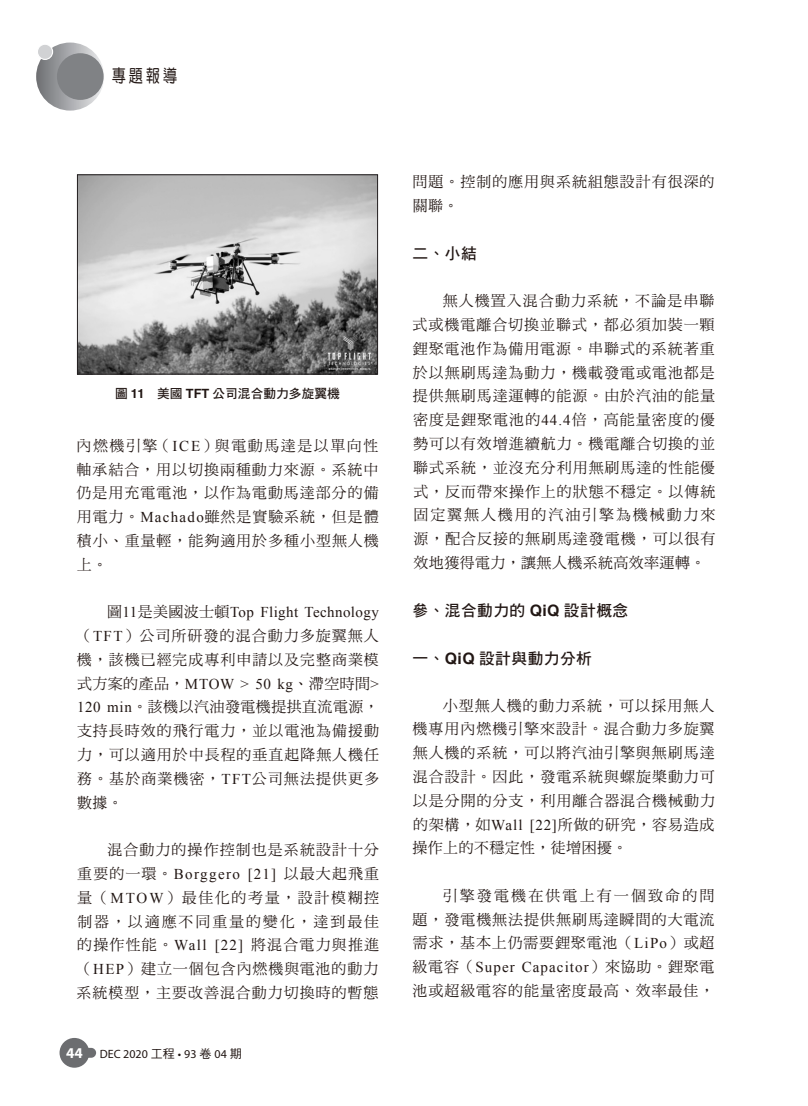
<style>
.page{position:relative;width:808px;height:1106px;background:#fff}
.page>*{position:absolute;margin:0;border:0;box-sizing:border-box;transform-origin:0 0}
.t1{font:17.85px "DF Yuan Std W5";color:#211613;scale:.8 1}
.t2{font:15.75px "DF Hei Std W7";letter-spacing:.03em;color:#211613}
.t3{font:15px/23.7px "DF Ming Std W5";letter-spacing:.065em;color:#211613;text-align:justify}
.t4{font:15px "Times New Roman";letter-spacing:.03em;color:#211613}
.t5{font:15px "Times New Roman";letter-spacing:.07em;color:#211613}
.t6{font:12.75px "DF Hei Std W7";color:#211613}
.t7{font:12px "Myriad Pro";color:#211613}
.s1{font-family:"Helvetica";font-weight:700}
.s2{font-family:"Times New Roman"}
.s3{font-family:"DF Ming Std W5"}
.s4{font-weight:700;font-size:15px;color:#fff}
.s5{font-family:"DF Hei Std W5"}
</style>
<div class="page">
<div style="left:60px;top:1037px;width:29px;height:30px;background:#6c6d70;border-radius:50%"></div>
<div style="left:70px;top:1047px;width:26px;height:10px;background:#6c6d70;border-radius:5px"></div>
<svg style="left:36px;top:43px;width:68px;height:68px;background:#9c9da0"></svg>
<div style="left:57px;top:53px;width:47px;height:47px;background:#808285;border-radius:50%"></div>
<div style="left:37px;top:44px;width:16px;height:15px;background:#d1d2d4;border-radius:50%"></div>
<div style="left:37px;top:44px;width:16px;height:16px;border:1px solid #fff;border-radius:50%"></div>
<img style="left:79px;top:176px;width:297px;height:196px">
<div style="left:77px;top:174px;width:301px;height:200px;border:1px solid #231f20"></div>
<p class="t1" style="left:112px;top:66px;width:83px">專題報導</p>
<p class="t6" style="left:115px;top:387px;width:226px">圖 <span class="s1">11</span> 美國 <span class="s1">TFT</span> 公司混合動力多旋翼機</p>
<p class="t3" style="left:77px;top:433px;width:304px">內燃機引擎（<span class="s2">ICE</span>）與電動馬達是以單向性軸承結合，用以切換兩種動力來源。系統中仍是用充電電池，以作為電動馬達部分的備用電力。<span class="s2">Machado</span>雖然是實驗系統，但是體積小、重量輕，能夠適用於多種小型無人機上。</p>
<p class="t4" style="left:107px;top:602px;width:273px"><span class="s3">圖</span>11<span class="s3">是美國波士頓</span>Top Flight Technology</p>
<p class="t3" style="left:77px;top:623px;width:304px">（<span class="s2">TFT</span>）公司所研發的混合動力多旋翼無人機，該機已經完成專利申請以及完整商業模式方案的產品，<span class="s2">MTOW &gt; 50 kg</span>、滯空時間<span class="s2">&gt; 120 min</span>。該機以汽油發電機提拱直流電源，支持長時效的飛行電力，並以電池為備援動力，可以適用於中長程的垂直起降無人機任務。基於商業機密，<span class="s2">TFT</span>公司無法提供更多數據。</p>
<p class="t3" style="left:77px;top:837px;width:304px;text-indent:31px">混合動力的操作控制也是系統設計十分重要的一環。<span class="s2">Borggero [21]</span> 以最大起飛重量（<span class="s2">MTOW</span>）最佳化的考量，設計模糊控制器，以適應不同重量的變化，達到最佳的操作性能。<span class="s2">Wall [22]</span> 將混合電力與推進（<span class="s2">HEP</span>）建立一個包含內燃機與電池的動力系統模型，主要改善混合動力切換時的暫態</p>
<p class="t7" style="left:66px;top:1046px;width:177px"><span class="s4">44</span> DEC 2020 <span class="s5">工程</span> • 93 <span class="s5">卷</span> 04 <span class="s5">期</span></p>
<p class="t3" style="left:413px;top:170px;width:304px">問題。控制的應用與系統組態設計有很深的關聯。</p>
<p class="t2" style="left:412px;top:245px;width:66px">二、小結</p>
<p class="t3" style="left:413px;top:289px;width:304px;text-indent:30px">無人機置入混合動力系統，不論是串聯式或機電離合切換並聯式，都必須加裝一顆鋰聚電池作為備用電源。串聯式的系統著重於以無刷馬達為動力，機載發電或電池都是提供無刷馬達運轉的能源。由於汽油的能量密度是鋰聚電池的<span class="s2">44.4</span>倍，高能量密度的優勢可以有效增進續航力。機電離合切換的並聯式系統，並沒充分利用無刷馬達的性能優式，反而帶來操作上的狀態不穩定。以傳統固定翼無人機用的汽油引擎為機械動力來源，配合反接的無刷馬達發電機，可以很有效地獲得電力，讓無人機系統高效率運轉。</p>
<p class="t2" style="left:412px;top:602px;width:217px">參、混合動力的 <span class="s1">QiQ</span> 設計概念</p>
<p class="t2" style="left:412px;top:649px;width:181px">一、<span class="s1">QiQ</span> 設計與動力分析</p>
<p class="t3" style="left:412px;top:693px;width:304px;text-indent:30px">小型無人機的動力系統，可以採用無人機專用內燃機引擎來設計。混合動力多旋翼無人機的系統，可以將汽油引擎與無刷馬達混合設計。因此，發電系統與螺旋槳動力可以是分開的分支，利用離合器混合機械動力的架構，如<span class="s2">Wall [22]</span>所做的研究，容易造成操作上的不穩定性，徒增困擾。</p>
<p class="t3" style="left:413px;top:883px;width:304px;text-indent:30px">引擎發電機在供電上有一個致命的問題，發電機無法提供無刷馬達瞬間的大電流需求，基本上仍需要鋰聚電池（<span class="s2">LiPo</span>）或超</p>
<p class="t5" style="left:413px;top:957px;width:303px"><span class="s3">級電容（</span>Super Capacitor<span class="s3">）來協助。鋰聚電</span></p>
<p class="t3" style="left:412px;top:978px;width:304px">池或超級電容的能量密度最高、效率最佳，</p>
</div>
